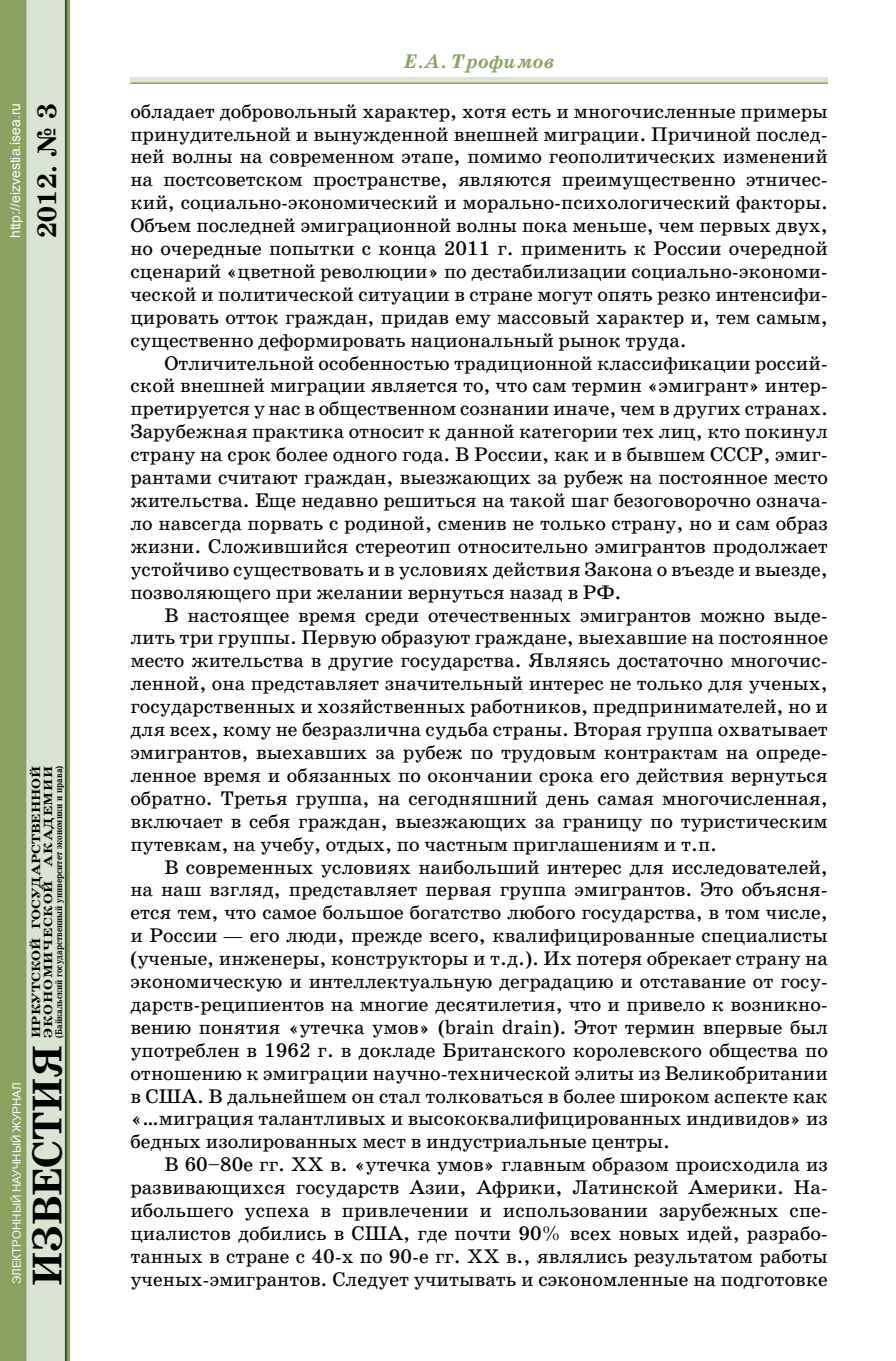
<style>
.page{position:relative;width:896px;height:1361px;background:#fff}
.page>*{position:absolute;margin:0;border:0;box-sizing:border-box;transform-origin:0 0}
.t1{font:700 42px "School Book C";color:#000}
.t2{font:700 27px "School Book C";color:#000}
.t3{font:20px/22.8px "School Book C";color:#000;text-align:justify}
.t4{font:italic 700 20px "School Book C";color:#89a260}
.t5{font:14px "Arial";color:#fff}
.t6{font:700 12px/12px "School Book C";color:#000;scale:1.25 1}
.t7{font:11.6px "Arial";color:#fff}
.t8{font:700 10px "School Book C";color:#000;scale:.85 1}
</style>
<div class="page">
<div style="left:130px;top:77px;width:698px;height:7px;background:#dbe4d3"></div>
<img style="left:0;top:0;width:70px;height:1361px">
<hr style="left:130px;top:82px;width:698px;height:2px;background:#89a260">
<p class="t5" style="left:6px;top:238px;width:137px;rotate:-90deg">http://eizvestia.isea.ru</p>
<h2 class="t2" style="left:32px;top:238px;width:136px;rotate:-90deg">2012. № 3</h2>
<p class="t7" style="left:9px;top:1284px;width:203px;rotate:-90deg">ЭЛЕКТРОННЫЙ НАУЧНЫЙ ЖУРНАЛ</p>
<p class="t6" style="left:30px;top:1037px;width:219px;rotate:-90deg">ИРКУТСКОЙ ГОСУДАРСТВЕННОЙ<br>ЭКОНОМИЧЕСКОЙ АКАДЕМИИ</p>
<p class="t8" style="left:53px;top:1037px;width:322px;rotate:-90deg">(Байкальский государственный университет экономики и права)</p>
<h1 class="t1" style="left:24px;top:1286px;width:243px;rotate:-90deg">ИЗВЕСТИЯ</h1>
<p class="t4" style="left:404px;top:51px;width:152px">Е.А. Трофимов</p>
<p class="t3" style="left:130px;top:100px;width:699px">обладает добровольный характер, хотя есть и многочисленные примеры принудительной и вынужденной внешней миграции. Причиной послед&shy;ней волны на современном этапе, помимо геополитических изменений на постсоветском пространстве, являются преимущественно этничес&shy;кий, социально-экономический и морально-психологический факторы.<br>Объем последней эмиграционной волны пока меньше, чем первых двух, но очередные попытки с конца 2011 г. применить к России очередной сценарий «цветной революции» по дестабилизации социально-экономи&shy;ческой и политической ситуации в стране могут опять резко интенсифи&shy;цировать отток граждан, придав ему массовый характер и, тем самым, существенно деформировать национальный рынок труда.</p>
<p class="t3" style="left:130px;top:352px;width:699px;text-indent:34px">Отличительной особенностью традиционной классификации россий&shy;ской внешней миграции является то, что сам термин «эмигрант» интер&shy;претируется у нас в общественном сознании иначе, чем в других странах.<br>Зарубежная практика относит к данной категории тех лиц, кто покинул страну на срок более одного года. В России, как и в бывшем СССР, эмиг&shy;рантами считают граждан, выезжающих за рубеж на постоянное место жительства. Еще недавно решиться на такой шаг безоговорочно означа&shy;ло навсегда порвать с родиной, сменив не только страну, но и сам образ жизни. Сложившийся стереотип относительно эмигрантов продолжает устойчиво существовать и в условиях действия Закона о въезде и выезде, позволяющего при желании вернуться назад в РФ.</p>
<p class="t3" style="left:130px;top:603px;width:699px;text-indent:34px">В настоящее время среди отечественных эмигрантов можно выде&shy;лить три группы. Первую образуют граждане, выехавшие на постоянное место жительства в другие государства. Являясь достаточно многочис&shy;ленной, она представляет значительный интерес не только для ученых, государственных и хозяйственных работников, предпринимателей, но и для всех, кому не безразлична судьба страны. Вторая группа охватывает эмигрантов, выехавших за рубеж по трудовым контрактам на опреде&shy;ленное время и обязанных по окончании срока его действия вернуться обратно. Третья группа, на сегодняшний день самая многочисленная, включает в себя граждан, выезжающих за границу по туристическим путевкам, на учебу, отдых, по частным приглашениям и т.п.</p>
<p class="t3" style="left:130px;top:855px;width:699px;text-indent:34px">В современных условиях наибольший интерес для исследователей, на наш взгляд, представляет первая группа эмигрантов. Это объясня&shy;ется тем, что самое большое богатство любого государства, в том числе, и России — его люди, прежде всего, квалифицированные специалисты (ученые, инженеры, конструкторы и т.д.). Их потеря обрекает страну на экономическую и интеллектуальную деградацию и отставание от госу&shy;дарств-реципиентов на многие десятилетия, что и привело к возникно&shy;вению понятия «утечка умов» (brain drain). Этот термин впервые был употреблен в 1962 г. в докладе Британского королевского общества по отношению к эмиграции научно-технической элиты из Великобритании в США. В дальнейшем он стал толковаться в более широком аспекте как «…миграция талантливых и высококвалифицированных индивидов» из бедных изолированных мест в индустриальные центры.</p>
<p class="t3" style="left:130px;top:1153px;width:699px;text-indent:34px">В 60–80е гг. ХХ в. «утечка умов» главным образом происходила из развивающихся государств Азии, Африки, Латинской Америки. На&shy;ибольшего успеха в привлечении и использовании зарубежных спе&shy;циалистов добились в США, где почти 90% всех новых идей, разрабо&shy;танных в стране с 40-х по 90-е гг. ХХ в., являлись результатом работы ученых-эмигрантов. Следует учитывать и сэкономленные на подготовке</p>
</div>
